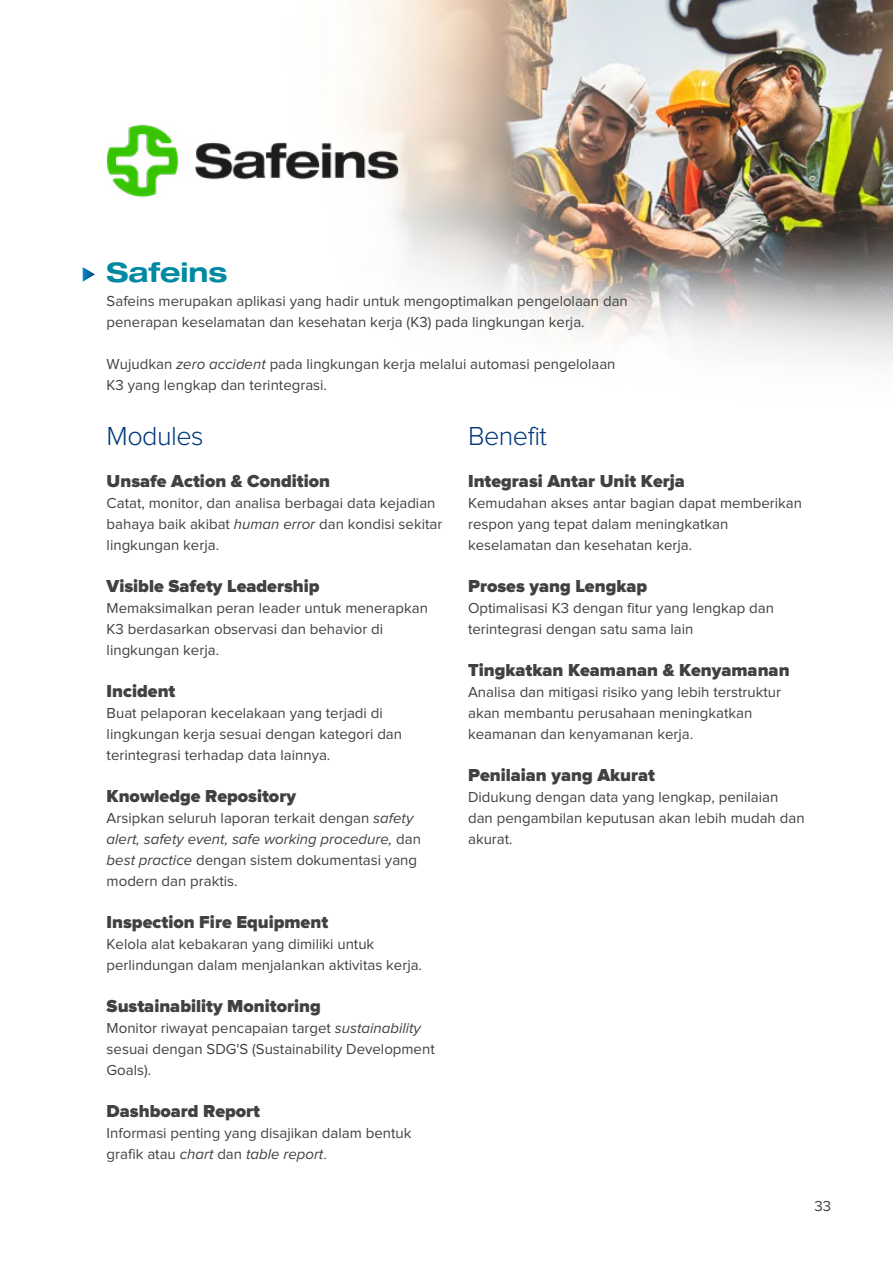
<style>
.page{position:relative;width:893px;height:1263px;background:#fff}
.page>*{position:absolute;margin:0;border:0;box-sizing:border-box;transform-origin:0 0}
.t1{font:300 27px "Proxima Nova";letter-spacing:-.02em;color:#003878}
.t2{font:700 expanded 27px "Helvetica Neue LT Std";color:#008aa2}
.t3{font:900 18px "Proxima Nova";color:#414042}
.t4{font:15px/21px "Proxima Nova";color:#414042}
.s1{font-style:italic}
</style>
<div class="page">
<img style="left:82px;top:0;width:811px;height:362px">
<svg style="left:83px;top:267px;width:12px;height:15px"></svg>
<img style="left:89px;top:107px;width:326px;height:107px">
<h1 class="t2" style="left:107px;top:255px;width:122px">Safeins</h1>
<p class="t4" style="left:107px;top:291px;width:523px">Safeins merupakan aplikasi yang hadir untuk mengoptimalkan pengelolaan dan penerapan keselamatan dan kesehatan kerja (K3) pada lingkungan kerja.</p>
<p class="t4" style="left:107px;top:354px;width:510px">Wujudkan <span class="s1">zero accident</span> pada lingkungan kerja melalui automasi pengelolaan<br>K3 yang lengkap dan terintegrasi.</p>
<h1 class="t1" style="left:107px;top:424px;width:98px">Modules</h1>
<p class="t3" style="left:107px;top:473px;width:225px">Unsafe Action &amp; Condition</p>
<p class="t4" style="left:107px;top:493px;width:337px">Catat, monitor, dan analisa berbagai data kejadian bahaya baik akibat <span class="s1">human error</span> dan kondisi sekitar lingkungan kerja.</p>
<p class="t3" style="left:107px;top:578px;width:214px">Visible Safety Leadership</p>
<p class="t4" style="left:107px;top:598px;width:323px">Memaksimalkan peran leader untuk menerapkan<br>K3 berdasarkan observasi dan behavior di lingkungan kerja.</p>
<p class="t3" style="left:107px;top:683px;width:70px">Incident</p>
<p class="t4" style="left:107px;top:703px;width:297px">Buat pelaporan kecelakaan yang terjadi di lingkungan kerja sesuai dengan kategori dan terintegrasi terhadap data lainnya.</p>
<p class="t3" style="left:107px;top:788px;width:191px">Knowledge Repository</p>
<p class="t4" style="left:107px;top:808px;width:316px">Arsipkan seluruh laporan terkait dengan <span class="s1">safety alert, safety event, safe working procedure,</span> dan <span class="s1">best practice</span> dengan sistem dokumentasi yang modern dan praktis.</p>
<p class="t3" style="left:107px;top:914px;width:223px">Inspection Fire Equipment</p>
<p class="t4" style="left:107px;top:934px;width:317px">Kelola alat kebakaran yang dimiliki untuk perlindungan dalam menjalankan aktivitas kerja.</p>
<p class="t3" style="left:107px;top:998px;width:216px">Sustainability Monitoring</p>
<p class="t4" style="left:107px;top:1018px;width:330px">Monitor riwayat pencapaian target <span class="s1">sustainability </span>sesuai dengan SDG'S (Sustainability Development<br>Goals).</p>
<p class="t3" style="left:107px;top:1103px;width:155px">Dashboard Report</p>
<p class="t4" style="left:107px;top:1123px;width:306px">Informasi penting yang disajikan dalam bentuk grafik atau <span class="s1">chart</span> dan <span class="s1">table report</span>.</p>
<h1 class="t1" style="left:468px;top:424px;width:80px">Benefit</h1>
<p class="t3" style="left:468px;top:473px;width:218px">Integrasi Antar Unit Kerja</p>
<p class="t4" style="left:468px;top:493px;width:335px">Kemudahan akses antar bagian dapat memberikan respon yang tepat dalam meningkatkan keselamatan dan kesehatan kerja.</p>
<p class="t3" style="left:468px;top:578px;width:181px">Proses yang Lengkap</p>
<p class="t4" style="left:468px;top:598px;width:307px">Optimalisasi K3 dengan fitur yang lengkap dan terintegrasi dengan satu sama lain</p>
<p class="t3" style="left:468px;top:662px;width:323px">Tingkatkan Keamanan &amp; Kenyamanan</p>
<p class="t4" style="left:468px;top:682px;width:315px">Analisa dan mitigasi risiko yang lebih terstruktur akan membantu perusahaan meningkatkan keamanan dan kenyamanan kerja.</p>
<p class="t3" style="left:468px;top:767px;width:188px">Penilaian yang Akurat</p>
<p class="t4" style="left:468px;top:787px;width:338px">Didukung dengan data yang lengkap, penilaian dan pengambilan keputusan akan lebih mudah dan akurat.</p>
<p class="t4" style="left:815px;top:1196px;width:18px">33</p>
</div>
